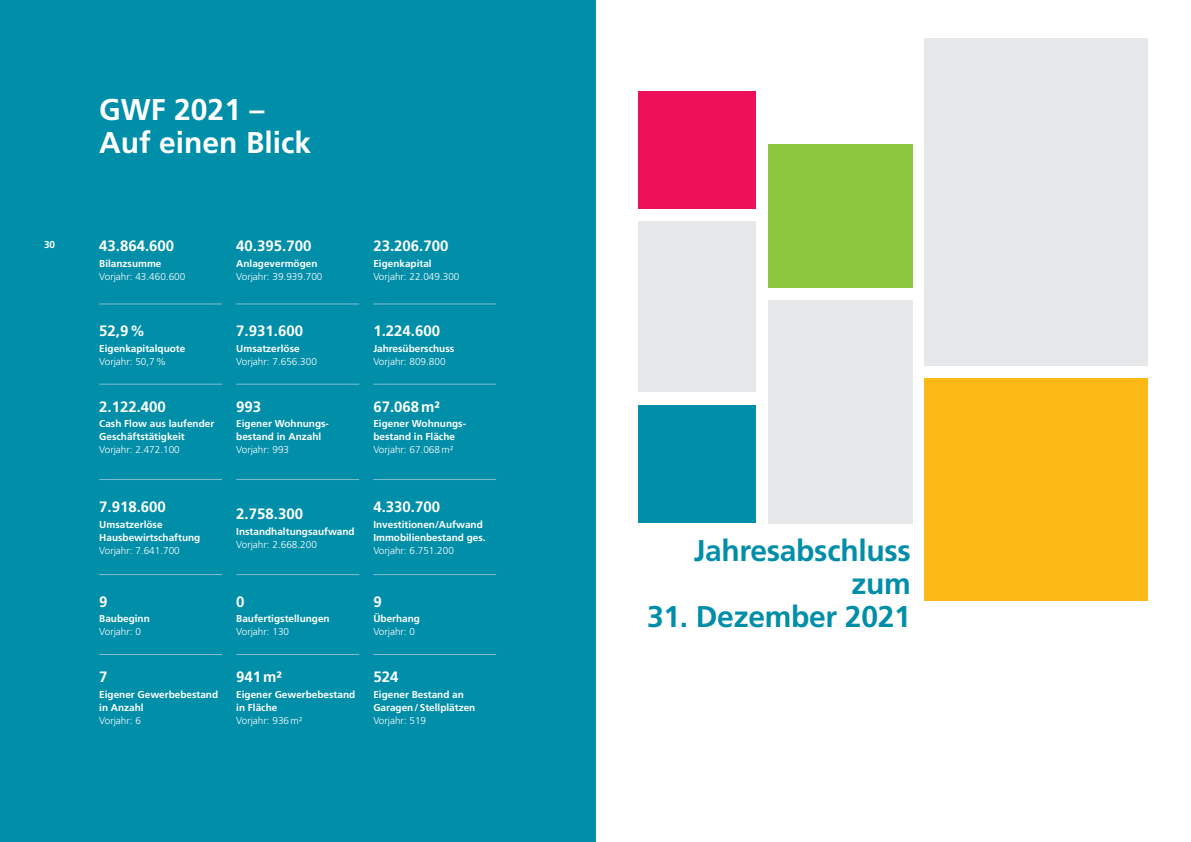
<style>
.page{position:relative;width:1191px;height:842px;background:#fff}
.page>*{position:absolute;margin:0;border:0;box-sizing:border-box;transform-origin:0 0}
.t1{font:700 30px/33px "Frutiger LT Pro";letter-spacing:-.01em;color:#018ea9;text-align:right}
.t2{font:700 30px/33px "Frutiger LT Pro";color:#fff}
.t3{font:700 15px "Frutiger LT Pro";color:#fff}
.t4{font:700 10px/13px "Frutiger LT Pro";color:#fff}
.t5{font:300 10px "Frutiger LT Pro";color:#fff}
</style>
<div class="page">
<div style="left:0;top:0;width:595px;height:842px;background:#018ea9"></div>
<hr style="left:99px;top:304px;width:123px;height:1px;background:#84bdd0">
<hr style="left:99px;top:384px;width:123px;height:1px;background:#84bdd0">
<hr style="left:236px;top:304px;width:123px;height:1px;background:#84bdd0">
<hr style="left:236px;top:384px;width:123px;height:1px;background:#84bdd0">
<hr style="left:373px;top:304px;width:123px;height:1px;background:#84bdd0">
<hr style="left:373px;top:384px;width:123px;height:1px;background:#84bdd0">
<hr style="left:99px;top:654px;width:123px;height:1px;background:#84bdd0">
<hr style="left:236px;top:654px;width:123px;height:1px;background:#84bdd0">
<hr style="left:373px;top:654px;width:123px;height:1px;background:#84bdd0">
<hr style="left:99px;top:479px;width:123px;height:1px;background:#84bdd0">
<hr style="left:236px;top:479px;width:123px;height:1px;background:#84bdd0">
<hr style="left:373px;top:479px;width:123px;height:1px;background:#84bdd0">
<hr style="left:99px;top:574px;width:123px;height:1px;background:#84bdd0">
<hr style="left:236px;top:574px;width:123px;height:1px;background:#84bdd0">
<hr style="left:373px;top:574px;width:123px;height:1px;background:#84bdd0">
<div style="left:638px;top:222px;width:118px;height:170px;background:#e6e7e9"></div>
<div style="left:638px;top:405px;width:118px;height:117px;background:#018ea9"></div>
<div style="left:769px;top:144px;width:144px;height:144px;background:#8bc63e"></div>
<div style="left:769px;top:300px;width:144px;height:224px;background:#e6e7e9"></div>
<div style="left:924px;top:38px;width:224px;height:327px;background:#e6e7e9"></div>
<div style="left:924px;top:379px;width:224px;height:222px;background:#fcb814"></div>
<div style="left:638px;top:91px;width:118px;height:117px;background:#ee1059"></div>
<p class="t4" style="left:44px;top:239px;width:13px">30</p>
<h1 class="t2" style="left:99px;top:93px;width:213px">GWF 2021 –<br>Auf einen Blick</h1>
<h2 class="t3" style="left:99px;top:237px;width:77px">43.864.600</h2>
<p class="t4" style="left:99px;top:257px;width:64px">Bilanzsumme</p>
<p class="t5" style="left:99px;top:271px;width:88px">Vorjahr: 43.460.600</p>
<h2 class="t3" style="left:99px;top:322px;width:48px">52,9%</h2>
<p class="t4" style="left:99px;top:342px;width:88px">Eigenkapitalquote</p>
<p class="t5" style="left:99px;top:356px;width:68px">Vorjahr: 50,7%</p>
<h2 class="t3" style="left:99px;top:397px;width:68px">2.122.400</h2>
<p class="t4" style="left:99px;top:417px;width:117px">Cash Flow aus laufender<br>Geschäftstätigkeit</p>
<p class="t5" style="left:99px;top:444px;width:82px">Vorjahr: 2.472.100</p>
<h2 class="t3" style="left:99px;top:498px;width:68px">7.918.600</h2>
<p class="t4" style="left:99px;top:518px;width:103px">Umsatzerlöse<br>Hausbewirtschaftung</p>
<p class="t5" style="left:99px;top:545px;width:82px">Vorjahr: 7.641.700</p>
<h2 class="t3" style="left:99px;top:592px;width:10px">9</h2>
<p class="t4" style="left:99px;top:612px;width:52px">Baubeginn</p>
<p class="t5" style="left:99px;top:626px;width:43px">Vorjahr: 0</p>
<h2 class="t3" style="left:99px;top:668px;width:10px">7</h2>
<p class="t4" style="left:99px;top:688px;width:120px">Eigener Gewerbebestand in Anzahl</p>
<p class="t5" style="left:99px;top:715px;width:43px">Vorjahr: 6</p>
<h2 class="t3" style="left:236px;top:237px;width:77px">40.395.700</h2>
<p class="t4" style="left:236px;top:257px;width:83px">Anlagevermögen</p>
<p class="t5" style="left:236px;top:271px;width:88px">Vorjahr: 39.939.700</p>
<h2 class="t3" style="left:236px;top:322px;width:68px">7.931.600</h2>
<p class="t4" style="left:236px;top:342px;width:65px">Umsatzerlöse</p>
<p class="t5" style="left:236px;top:356px;width:82px">Vorjahr: 7.656.300</p>
<h2 class="t3" style="left:236px;top:397px;width:27px">993</h2>
<p class="t4" style="left:236px;top:417px;width:93px">Eigener Wohnungs&shy;bestand in Anzahl</p>
<p class="t5" style="left:236px;top:444px;width:54px">Vorjahr: 993</p>
<h2 class="t3" style="left:236px;top:505px;width:68px">2.758.300</h2>
<p class="t4" style="left:236px;top:525px;width:120px">Instandhaltungsaufwand</p>
<p class="t5" style="left:236px;top:538px;width:82px">Vorjahr: 2.668.200</p>
<h2 class="t3" style="left:236px;top:592px;width:10px">0</h2>
<p class="t4" style="left:236px;top:612px;width:95px">Baufertigstellungen</p>
<p class="t5" style="left:236px;top:626px;width:54px">Vorjahr: 130</p>
<h2 class="t3" style="left:236px;top:668px;width:47px">941m²</h2>
<p class="t4" style="left:236px;top:688px;width:120px">Eigener Gewerbebestand in Fläche</p>
<p class="t5" style="left:236px;top:715px;width:67px">Vorjahr: 936m²</p>
<h2 class="t3" style="left:373px;top:237px;width:77px">23.206.700</h2>
<p class="t4" style="left:373px;top:257px;width:60px">Eigenkapital</p>
<p class="t5" style="left:373px;top:271px;width:88px">Vorjahr: 22.049.300</p>
<h2 class="t3" style="left:373px;top:322px;width:68px">1.224.600</h2>
<p class="t4" style="left:373px;top:342px;width:82px">Jahresüberschuss</p>
<p class="t5" style="left:373px;top:356px;width:74px">Vorjahr: 809.800</p>
<h2 class="t3" style="left:373px;top:397px;width:68px">67.068m²</h2>
<p class="t4" style="left:373px;top:417px;width:93px">Eigener Wohnungs&shy;bestand in Fläche</p>
<p class="t5" style="left:373px;top:444px;width:81px">Vorjahr: 67.068m²</p>
<h2 class="t3" style="left:373px;top:498px;width:68px">4.330.700</h2>
<p class="t4" style="left:373px;top:518px;width:114px">Investitionen/Aufwand<br>Immobilienbestand ges.</p>
<p class="t5" style="left:373px;top:545px;width:82px">Vorjahr: 6.751.200</p>
<h2 class="t3" style="left:373px;top:592px;width:10px">9</h2>
<p class="t4" style="left:373px;top:612px;width:48px">Überhang</p>
<p class="t5" style="left:373px;top:626px;width:43px">Vorjahr: 0</p>
<h2 class="t3" style="left:373px;top:668px;width:27px">524</h2>
<p class="t4" style="left:373px;top:688px;width:103px">Eigener Bestand an<br>Garagen/Stellplätzen</p>
<p class="t5" style="left:373px;top:715px;width:54px">Vorjahr: 519</p>
<h1 class="t1" style="left:694px;top:534px;width:218px">Jahresabschluss zum</h1>
<h1 class="t1" style="left:647px;top:600px;width:265px">31. Dezember 2021</h1>
</div>
